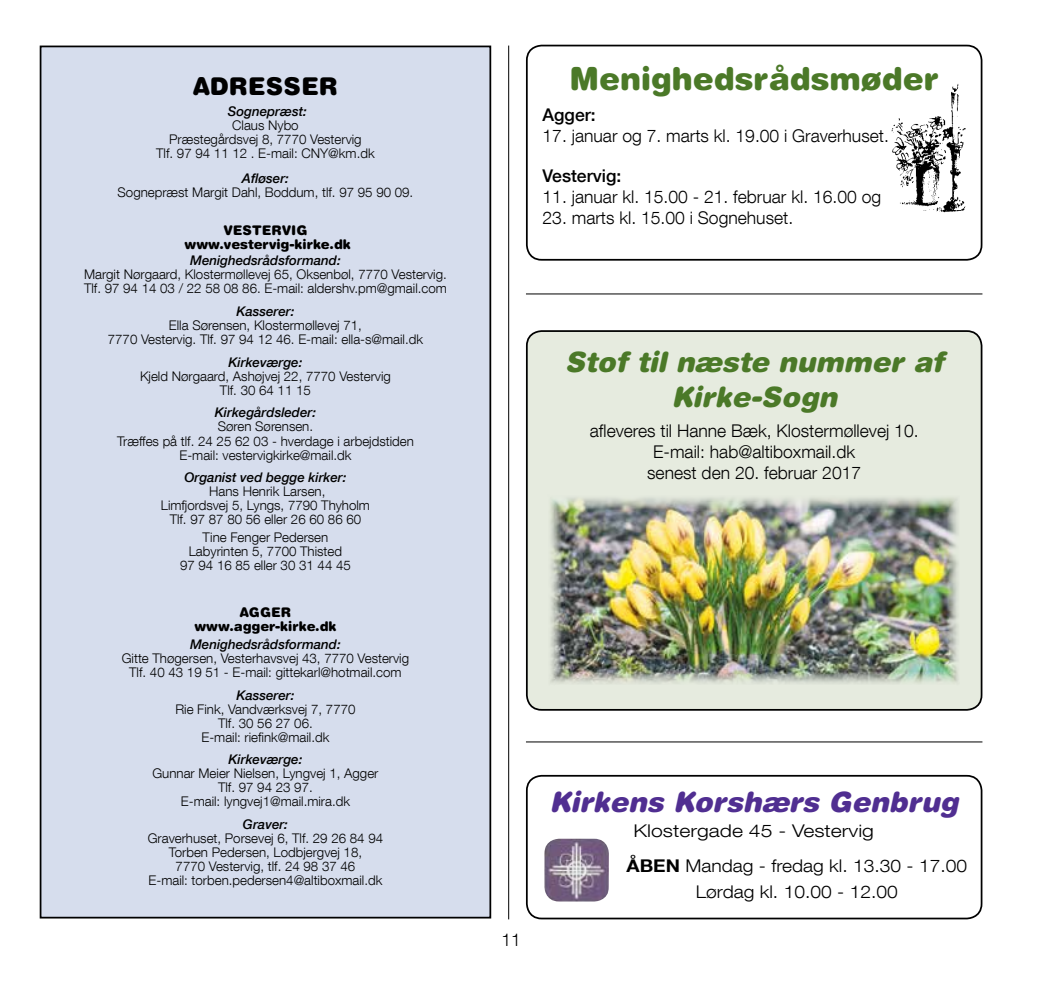
<style>
.page{position:relative;width:1042px;height:993px;background:#fff}
.page>*{position:absolute;margin:0;border:0;box-sizing:border-box;transform-origin:0 0}
.t1{font:900 31.5px "Helvetica Rounded LT";color:#4b7928}
.t2{font:italic 900 28px/35px "Helvetica Rounded LT";color:#4b7928;text-align:center}
.t3{font:italic 900 28px "Helvetica Rounded LT";color:#502e91}
.t4{font:900 24.5px "Helvetica Rounded LT";color:#000}
.t5{font:300 17.5px/21px "Helvetica Neue LT Com";color:#000;text-align:center}
.t6{font:300 17.5px/35px "Helvetica Neue LT Com";color:#000;scale:1.21 1}
.t7{font:300 17.5px "Helvetica Neue LT Com";color:#000;scale:1.1 1}
.t8{font:500 17.5px "Helvetica Neue LT Com";color:#000}
.t9{font:300 13.3px/14px "Helvetica Neue LT Com";color:#000;text-align:center}
.t10{font:italic 500 13.3px "Helvetica Neue LT Com";color:#000}
.t11{font:900 13.3px/14px "Helvetica Rounded LT";color:#000;text-align:center}
.s1{font-weight:700}
</style>
<div class="page">
<div style="left:41px;top:46px;width:449px;height:871px;background:#d6dded"></div>
<div style="left:40px;top:46px;width:451px;height:872px;border:2px solid #000"></div>
<div style="left:526px;top:45px;width:456px;height:215px;border:2px solid #000;border-radius:15px"></div>
<img style="left:891px;top:84px;width:75px;height:129px">
<div style="left:527px;top:331px;width:454px;height:378px;background:#e6ebdf;border-radius:15px"></div>
<div style="left:526px;top:330px;width:456px;height:380px;border:2px solid #000;border-radius:15px"></div>
<hr style="left:508px;top:46px;width:1px;height:873px;background:#000">
<div style="left:526px;top:774px;width:456px;height:145px;border:2px solid #000;border-radius:15px"></div>
<img style="left:544px;top:838px;width:65px;height:63px">
<hr style="left:526px;top:293px;width:456px;height:1px;background:#000">
<hr style="left:526px;top:741px;width:456px;height:1px;background:#000">
<img style="left:550px;top:497px;width:409px;height:187px">
<h3 class="t4" style="left:193px;top:70px;width:55px">ADRESSER</h3>
<p class="t10" style="left:228px;top:103px;width:81px">Sognepræst:</p>
<p class="t9" style="left:156px;top:118px;width:220px">Claus Nybo<br>Præstegårdsvej 8, 7770 Vestervig<br>Tlf. 97 94 11 12 . E-mail: CNY@km.dk</p>
<p class="t10" style="left:242px;top:170px;width:49px">Afløser:</p>
<p class="t9" style="left:118px;top:185px;width:297px">Sognepræst Margit Dahl, Boddum, tlf. 97 95 90 09.</p>
<p class="t11" style="left:185px;top:223px;width:168px">Vestervi g www.vestervig-kirke.dk</p>
<p class="t10" style="left:190px;top:252px;width:152px">Menighedsrådsformand:</p>
<p class="t9" style="left:84px;top:267px;width:364px;text-align:left">Margit Nørgaard, Klostermøllevej 65, Oksenbøl, 7770 Vestervig.<br>Tlf. 97 94 14 03 / 22 58 08 86. E-mail: aldershv.pm@gmail.com</p>
<p class="t10" style="left:236px;top:303px;width:60px">Kasserer:</p>
<p class="t9" style="left:108px;top:318px;width:317px">Ella Sørensen, Klostermøllevej 71,<br>7770 Vestervig. Tlf. 97 94 12 46. E-mail: ella-s@mail.dk</p>
<p class="t10" style="left:228px;top:354px;width:75px">Kirkeværge:</p>
<p class="t9" style="left:140px;top:368px;width:252px">Kjeld Nørgaard, Ashøjvej 22, 7770 Vestervig<br>Tlf. 30 64 11 15</p>
<p class="t10" style="left:215px;top:404px;width:103px">Kirkegårdsleder:</p>
<p class="t9" style="left:117px;top:419px;width:298px">Søren Sørensen.<br>Træffes på tlf. 24 25 62 03 - hverdage i arbejdstiden<br>E-mail: vestervigkirke@mail.dk</p>
<p class="t10" style="left:184px;top:469px;width:164px">Organist ved begge kirker:</p>
<p class="t9" style="left:161px;top:484px;width:211px">Hans Henrik Larsen,<br>Limfjordsvej 5, Lyngs, 7790 Thyholm<br>Tlf. 97 87 80 56 eller 26 60 86 60</p>
<p class="t9" style="left:180px;top:529px;width:172px">Tine Fenger Pedersen<br>Labyrinten 5, 7700 Thisted<br>97 94 16 85 eller 30 31 44 45</p>
<p class="t11" style="left:194px;top:604px;width:144px">Agger www.agger-kirke.dk</p>
<p class="t10" style="left:190px;top:635px;width:152px">Menighedsrådsformand:</p>
<p class="t9" style="left:122px;top:650px;width:289px">Gitte Thøgersen, Vesterhavsvej 43, 7770 Vestervig<br>Tlf. 40 43 19 51 - E-mail: gittekarl@hotmail.com</p>
<p class="t10" style="left:236px;top:686px;width:60px">Kasserer:</p>
<p class="t9" style="left:175px;top:701px;width:182px">Rie Fink, Vandværksvej 7, 7770<br>Tlf. 30 56 27 06.<br>E-mail: riefink@mail.dk</p>
<p class="t10" style="left:228px;top:751px;width:75px">Kirkeværge:</p>
<p class="t9" style="left:152px;top:766px;width:227px">Gunnar Meier Nielsen, Lyngvej 1, Agger<br>Tlf. 97 94 23 97.<br>E-mail: lyngvej1@mail.mira.dk</p>
<p class="t10" style="left:243px;top:816px;width:47px">Graver:</p>
<p class="t9" style="left:148px;top:830px;width:237px">Graverhuset, Porsevej 6, Tlf. 29 26 84 94<br>Torben Pedersen, Lodbjergvej 18,<br>7770 Vestervig, tlf. 24 98 37 46<br>E-mail: torben.pedersen4@altiboxmail.dk</p>
<h1 class="t1" style="left:569px;top:58px;width:371px">Menighedsrådsmøder</h1>
<h3 class="t8" style="left:542px;top:104px;width:55px">Agger:</h3>
<h3 class="t5" style="left:542px;top:125px;width:348px">17. januar og 7. marts kl. 19.00 i Graverhuset.</h3>
<h3 class="t8" style="left:542px;top:165px;width:80px">Vestervig:</h3>
<h3 class="t5" style="left:542px;top:186px;width:340px">11. januar kl. 15.00 - 21. februar kl. 16.00 og</h3>
<h3 class="t5" style="left:542px;top:207px;width:252px">23. marts kl. 15.00 i Sognehuset.</h3>
<h2 class="t2" style="left:565px;top:344px;width:380px">Stof til næste nummer af<br>Kirke-Sogn</h2>
<h3 class="t5" style="left:590px;top:420px;width:330px">afleveres til Hanne Bæk, Klostermøllevej 10.<br>E-mail: hab@altiboxmail.dk<br>senest den 20. februar 2017</h3>
<h3 class="t5" style="left:501px;top:928px;width:21px">11</h3>
<h2 class="t3" style="left:549px;top:784px;width:410px">Kirkens Korshærs Genbrug</h2>
<h3 class="t6" style="left:626px;top:812px;width:283px;text-indent:7px">Klostergade 45 - Vestervig<br><span class="s1">Åben</span> Mandag - fredag kl. 13.30 - 17.00</h3>
<h3 class="t7" style="left:696px;top:880px;width:185px">Lørdag kl. 10.00 - 12.00</h3>
</div>
